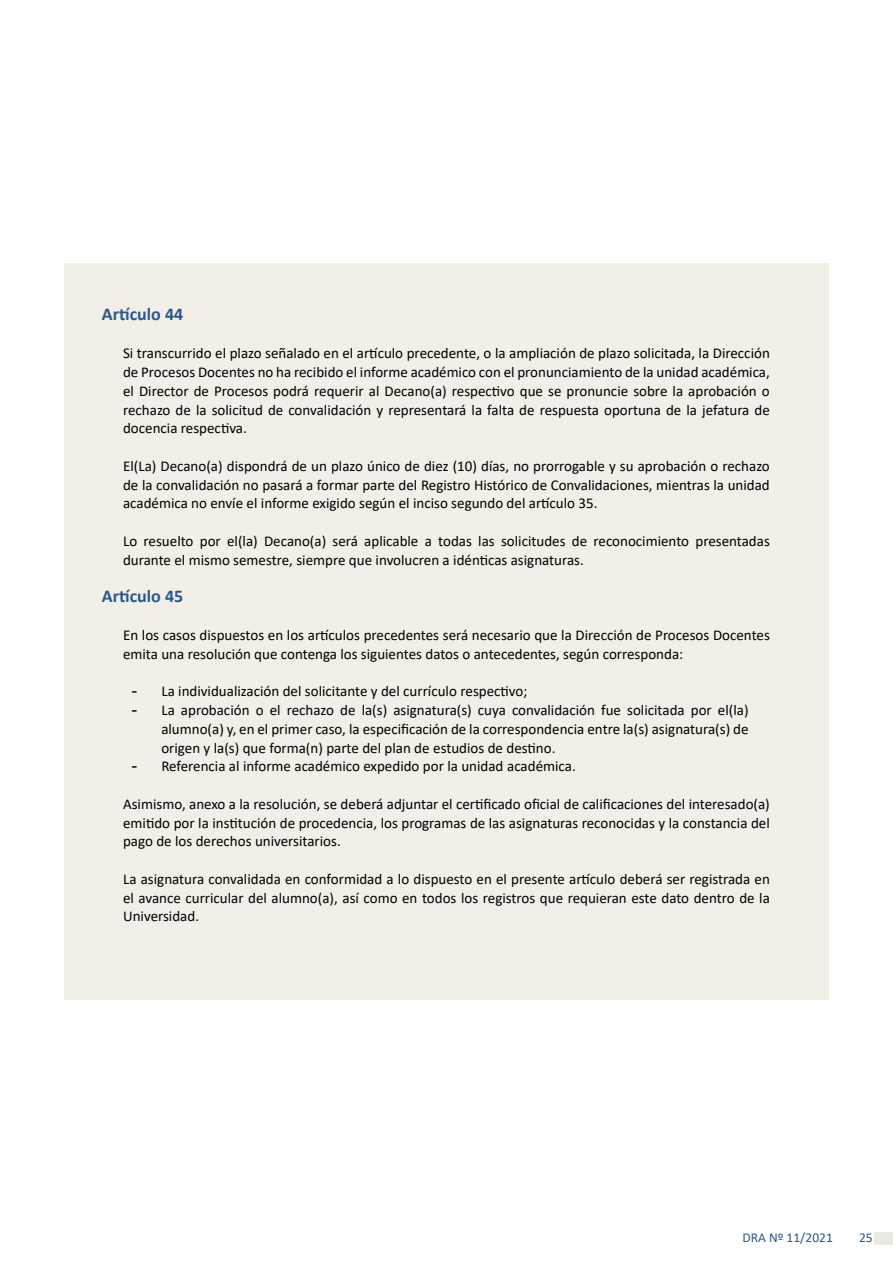
<style>
.page{position:relative;width:893px;height:1263px;background:#fff}
.page>*{position:absolute;margin:0;border:0;box-sizing:border-box;transform-origin:0 0}
.t1{font:700 18px "Calibri";color:#28588e}
.t2{font:15px/18.8px "Calibri";color:#000;text-align:justify}
.t3{font:13.5px "Calibri";color:#28588e}
.s1{font-family:"Times New Roman";font-style:italic;font-size:18px}
</style>
<div class="page">
<div style="left:874px;top:1232px;width:19px;height:12px;background:#ebeae0"></div>
<div style="left:64px;top:263px;width:765px;height:737px;background:#f1efe7"></div>
<p class="t1" style="left:102px;top:301px;width:83px">Artículo 44</p>
<p class="t2" style="left:123px;top:344px;width:648px">Si transcurrido el plazo señalado en el artículo precedente, o la ampliación de plazo solicitada, la Dirección de Procesos Docentes no ha recibido el informe académico con el pronunciamiento de la unidad académica, el Director de Procesos podrá requerir al Decano(a) respectivo que se pronuncie sobre la aprobación o rechazo de la solicitud de convalidación y representará la falta de respuesta oportuna de la jefatura de docencia respectiva.</p>
<p class="t2" style="left:123px;top:456px;width:648px">El(La) Decano(a) dispondrá de un plazo único de diez (10) días, no prorrogable y su aprobación o rechazo de la convalidación no pasará a formar parte del Registro Histórico de Convalidaciones, mientras la unidad académica no envíe el informe exigido según el inciso segundo del artículo 35.</p>
<p class="t2" style="left:123px;top:531px;width:648px">Lo resuelto por el(la) Decano(a) será aplicable a todas las solicitudes de reconocimiento presentadas durante el mismo semestre, siempre que involucren a idénticas asignaturas.</p>
<p class="t1" style="left:102px;top:584px;width:83px">Artículo 45</p>
<p class="t2" style="left:123px;top:625px;width:648px">En los casos dispuestos en los artículos precedentes será necesario que la Dirección de Procesos Docentes emita una resolución que contenga los siguientes datos o antecedentes, según corresponda:</p>
<p class="t2" style="left:132px;top:682px;width:397px"><span class="s1">-</span> La individualización del solicitante y del currículo respectivo;</p>
<p class="t2" style="left:161px;top:700px;width:589px;text-indent:-30px"><span class="s1">-</span> La aprobación o el rechazo de la(s) asignatura(s) cuya convalidación fue solicitada por el(la) alumno(a) y, en el primer caso, la especificación de la correspondencia entre la(s) asignatura(s) de origen y la(s) que forma(n) parte del plan de estudios de destino.</p>
<p class="t2" style="left:132px;top:757px;width:446px"><span class="s1">-</span> Referencia al informe académico expedido por la unidad académica.</p>
<p class="t2" style="left:123px;top:794px;width:648px">Asimismo, anexo a la resolución, se deberá adjuntar el certificado oficial de calificaciones del interesado(a) emitido por la institución de procedencia, los programas de las asignaturas reconocidas y la constancia del pago de los derechos universitarios.</p>
<p class="t2" style="left:123px;top:869px;width:648px">La asignatura convalidada en conformidad a lo dispuesto en el presente artículo deberá ser registrada en el avance curricular del alumno(a), así como en todos los registros que requieran este dato dentro de la Universidad.</p>
<p class="t3" style="left:743px;top:1228px;width:92px">DRA Nº 11/2021</p>
<p class="t3" style="left:859px;top:1228px;width:15px">25</p>
</div>
